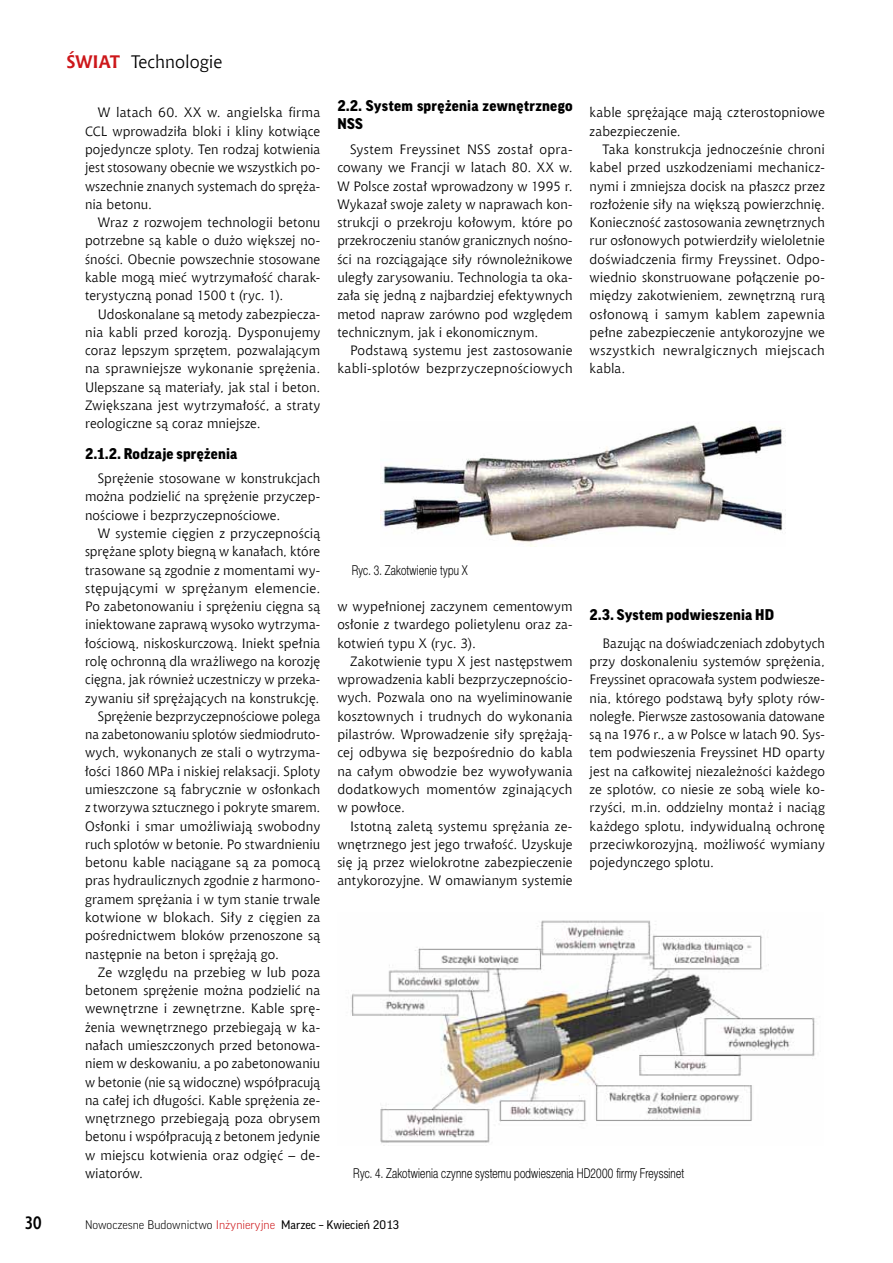
<style>
.page{position:relative;width:893px;height:1263px;background:#fff}
.page>*{position:absolute;margin:0;border:0;box-sizing:border-box;transform-origin:0 0}
.t1{font:18px "Chianti EU";color:#000}
.t2{font:700 18px "Aerton Cnd EFN";color:#000}
.t3{font:900 15px/18px "Good Pro";letter-spacing:.02em;color:#000}
.t4{font:13.5px/18.3px "Chianti EU";letter-spacing:.01em;color:#000;text-align:justify}
.t5{font:13.5px "Switzer Cnd EFN Light";letter-spacing:.015em;color:#000;scale:.9 1}
.t6{font:300 12px "Good Pro";color:#000}
.s1{font-weight:700;color:#cd171a}
.s2{color:#cd171a}
.s3{font-weight:400}
</style>
<div class="page">
<img style="left:381px;top:425px;width:405px;height:121px">
<img style="left:351px;top:920px;width:464px;height:223px">
<h1 class="t1" style="left:66px;top:51px;width:158px"><span class="s1">Świat</span> Technologie</h1>
<p class="t4" style="left:85px;top:103px;width:237px;text-indent:13px">W latach 60. XX w. angielska firma CCL wprowadziła bloki i kliny kotwiące pojedyncze sploty. Ten rodzaj kotwienia jest stosowany obecnie we wszystkich po&shy;wszechnie znanych systemach do spręża&shy;nia betonu.</p>
<p class="t4" style="left:85px;top:213px;width:237px;text-indent:13px">Wraz z rozwojem technologii betonu potrzebne są kable o dużo większej no&shy;śności. Obecnie powszechnie stosowane kable mogą mieć wytrzymałość charak&shy;terystyczną ponad 1500 t (ryc. 1).</p>
<p class="t4" style="left:85px;top:304px;width:237px;text-indent:13px">Udoskonalane są metody zabezpiecza&shy;nia kabli przed korozją. Dysponujemy coraz lepszym sprzętem, pozwalającym na sprawniejsze wykonanie sprężenia.<br>Ulepszane są materiały, jak stal i beton.<br>Zwiększana jest wytrzymałość, a straty reologiczne są coraz mniejsze.</p>
<p class="t3" style="left:85px;top:445px;width:154px">2.1.2. Rodzaje sprężenia</p>
<p class="t4" style="left:85px;top:469px;width:237px;text-indent:13px">Sprężenie stosowane w konstrukcjach można podzielić na sprężenie przyczep&shy;nościowe i bezprzyczepnościowe.</p>
<p class="t4" style="left:98px;top:524px;width:224px">W systemie cięgien z przyczepnością</p>
<p class="t4" style="left:85px;top:542px;width:237px">sprężane sploty biegną w kanałach, które</p>
<p class="t4" style="left:85px;top:560px;width:237px">trasowane są zgodnie z momentami wy-</p>
<p class="t4" style="left:85px;top:579px;width:237px">stępującymi w sprężanym elemencie.</p>
<p class="t4" style="left:85px;top:597px;width:237px">Po zabetonowaniu i sprężeniu cięgna są</p>
<p class="t4" style="left:85px;top:615px;width:237px">iniektowane zaprawą wysoko wytrzyma-</p>
<p class="t4" style="left:85px;top:634px;width:237px">łościową, niskoskurczową. Iniekt spełnia</p>
<p class="t4" style="left:85px;top:652px;width:237px">rolę ochronną dla wrażliwego na korozję</p>
<p class="t4" style="left:85px;top:670px;width:237px">cięgna, jak również uczestniczy w przeka-</p>
<p class="t4" style="left:85px;top:688px;width:236px">zywaniu sił sprężających na konstrukcję.</p>
<p class="t4" style="left:98px;top:707px;width:224px">Sprężenie bezprzyczepnościowe polega</p>
<p class="t4" style="left:85px;top:725px;width:237px">na zabetonowaniu splotów siedmiodruto-</p>
<p class="t4" style="left:85px;top:743px;width:237px">wych, wykonanych ze stali o wytrzyma-</p>
<p class="t4" style="left:85px;top:762px;width:237px">łości 1860 MPa i niskiej relaksacji. Sploty</p>
<p class="t4" style="left:85px;top:780px;width:237px">umieszczone są fabrycznie w osłonkach</p>
<p class="t4" style="left:85px;top:798px;width:237px">z tworzywa sztucznego i pokryte smarem.</p>
<p class="t4" style="left:85px;top:816px;width:237px">Osłonki i smar umożliwiają swobodny</p>
<p class="t4" style="left:85px;top:835px;width:237px">ruch splotów w betonie. Po stwardnieniu</p>
<p class="t4" style="left:85px;top:853px;width:237px">betonu kable naciągane są za pomocą</p>
<p class="t4" style="left:85px;top:871px;width:237px">pras hydraulicznych zgodnie z harmono-</p>
<p class="t4" style="left:85px;top:890px;width:237px">gramem sprężania i w tym stanie trwale</p>
<p class="t4" style="left:85px;top:908px;width:237px">kotwione w blokach. Siły z cięgien za</p>
<p class="t4" style="left:85px;top:926px;width:237px">pośrednictwem bloków przenoszone są</p>
<p class="t4" style="left:85px;top:944px;width:195px">następnie na beton i sprężają go.</p>
<p class="t4" style="left:98px;top:963px;width:224px">Ze względu na przebieg w lub poza</p>
<p class="t4" style="left:85px;top:981px;width:237px">betonem sprężenie można podzielić na</p>
<p class="t4" style="left:85px;top:999px;width:237px">wewnętrzne i zewnętrzne. Kable sprę-</p>
<p class="t4" style="left:85px;top:1018px;width:237px">żenia wewnętrznego przebiegają w ka-</p>
<p class="t4" style="left:85px;top:1036px;width:237px">nałach umieszczonych przed betonowa-</p>
<p class="t4" style="left:85px;top:1054px;width:237px">niem w deskowaniu, a po zabetonowaniu</p>
<p class="t4" style="left:85px;top:1072px;width:237px">w betonie (nie są widoczne) współpracują</p>
<p class="t4" style="left:85px;top:1091px;width:237px">na całej ich długości. Kable sprężenia ze-</p>
<p class="t4" style="left:85px;top:1109px;width:237px">wnętrznego przebiegają poza obrysem</p>
<p class="t4" style="left:85px;top:1127px;width:237px">betonu i współpracują z betonem jedynie</p>
<p class="t4" style="left:85px;top:1146px;width:237px">w miejscu kotwienia oraz odgięć – de-</p>
<p class="t4" style="left:85px;top:1164px;width:60px">wiatorów.</p>
<p class="t3" style="left:337px;top:97px;width:237px">2.2. System sprężenia zewnętrznego<br>NSS</p>
<p class="t4" style="left:337px;top:140px;width:237px;text-indent:13px">System Freyssinet NSS został opra&shy;cowany we Francji w latach 80. XX w.<br>W Polsce został wprowadzony w 1995 r.<br>Wykazał swoje zalety w naprawach kon&shy;strukcji o przekroju kołowym, które po przekroczeniu stanów granicznych nośno&shy;ści na rozciągające siły równoleżnikowe uległy zarysowaniu. Technologia ta oka&shy;zała się jedną z najbardziej efektywnych metod napraw zarówno pod względem technicznym, jak i ekonomicznym.</p>
<p class="t4" style="left:337px;top:341px;width:237px;text-align:right">Podstawą systemu jest zastosowanie kabli-splotów bezprzyczepnościowych</p>
<p class="t4" style="left:590px;top:103px;width:237px">kable sprężające mają czterostopniowe zabezpieczenie.</p>
<p class="t4" style="left:590px;top:140px;width:237px;text-indent:13px">Taka konstrukcja jednocześnie chroni kabel przed uszkodzeniami mechanicz&shy;nymi i zmniejsza docisk na płaszcz przez rozłożenie siły na większą powierzchnię.<br>Konieczność zastosowania zewnętrznych rur osłonowych potwierdziły wieloletnie doświadczenia firmy Freyssinet. Odpo&shy;wiednio skonstruowane połączenie po&shy;między zakotwieniem, zewnętrzną rurą osłonową i samym kablem zapewnia pełne zabezpieczenie antykorozyjne we wszystkich newralgicznych miejscach kabla.</p>
<p class="t5" style="left:352px;top:562px;width:131px">Ryc. 3. Zakotwienie typu X</p>
<p class="t4" style="left:337px;top:597px;width:237px">w wypełnionej zaczynem cementowym osłonie z twardego polietylenu oraz za&shy;kotwień typu X (ryc. 3).</p>
<p class="t4" style="left:337px;top:652px;width:237px;text-indent:13px">Zakotwienie typu X jest następstwem wprowadzenia kabli bezprzyczepnościo&shy;wych. Pozwala ono na wyeliminowanie kosztownych i trudnych do wykonania pilastrów. Wprowadzenie siły sprężają&shy;cej odbywa się bezpośrednio do kabla na całym obwodzie bez wywoływania dodatkowych momentów zginających w powłoce.</p>
<p class="t4" style="left:337px;top:816px;width:237px;text-indent:13px">Istotną zaletą systemu sprężania ze&shy;wnętrznego jest jego trwałość. Uzyskuje się ją przez wielokrotne zabezpieczenie antykorozyjne. W omawianym systemie</p>
<p class="t3" style="left:590px;top:606px;width:186px">2.3. System podwieszenia HD</p>
<p class="t4" style="left:590px;top:634px;width:237px;text-indent:13px">Bazując na doświadczeniach zdobytych przy doskonaleniu systemów sprężenia, Freyssinet opracowała system podwiesze&shy;nia, którego podstawą były sploty rów&shy;noległe. Pierwsze zastosowania datowane są na 1976 r., a w Polsce w latach 90. Sys&shy;tem podwieszenia Freyssinet HD oparty jest na całkowitej niezależności każdego ze splotów, co niesie ze sobą wiele ko&shy;rzyści, m.in. oddzielny montaż i naciąg każdego splotu, indywidualną ochronę przeciwkorozyjną, możliwość wymiany pojedynczego splotu.</p>
<p class="t5" style="left:353px;top:1165px;width:369px">Ryc. 4. Zakotwienia czynne systemu podwieszenia HD2000 firmy Freyssinet</p>
<h1 class="t2" style="left:25px;top:1212px;width:18px">30</h1>
<p class="t6" style="left:85px;top:1218px;width:316px">Nowoczesne Budownictwo <span class="s2">Inżynieryjne</span> <span class="s3">Marzec – Kwiecień 2013</span></p>
</div>
